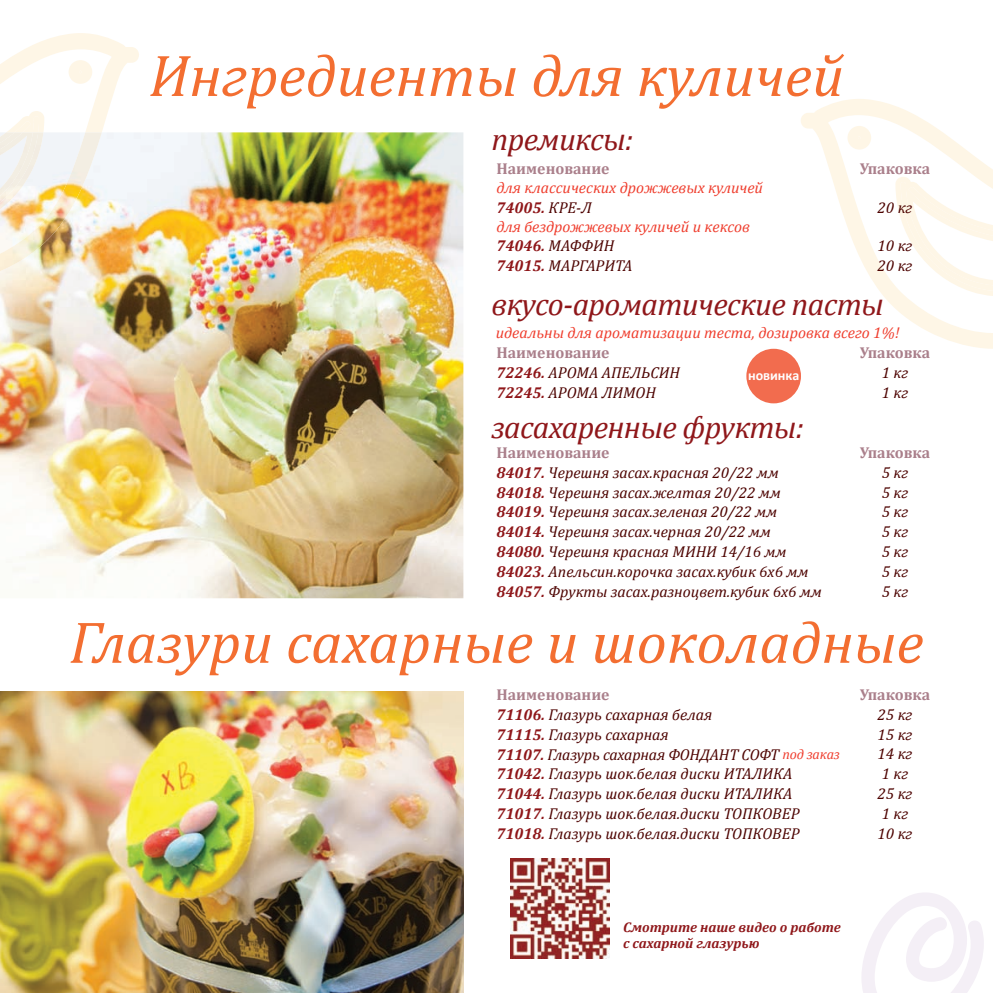
<style>
.page{position:relative;width:993px;height:993px;background:#fff}
.page>*{position:absolute;margin:0;border:0;box-sizing:border-box;transform-origin:0 0}
.t1{font:italic 59.5px "Cambria";color:#f36e31}
.t2{font:italic 31.5px "Cambria";letter-spacing:-.02em;color:#8f171a}
.t3{font:italic 15.75px "Cambria";color:#4d0300}
.t4{font:italic 15.75px/19.4px "Cambria";color:#ef3e2e}
.t5{font:700 15.75px "Cambria";color:#aa7f8b}
.t6{font:italic 700 14px/15.8px "Cambria";color:#8f171a}
.t7{font:700 14px "Calibri";color:#fff}
.s1{font-weight:700;color:#8f171a}
.s2{color:#4d0300}
.s3{font-size:14px;color:#ef3e2e}
</style>
<div class="page">
<svg style="left:801px;top:99px;width:191px;height:249px"></svg>
<svg style="left:847px;top:126px;width:23px;height:23px"></svg>
<svg style="left:895px;top:177px;width:97px;height:119px"></svg>
<img style="left:0;top:691px;width:463px;height:301px">
<img style="left:0;top:132px;width:463px;height:466px">
<img style="left:0;top:132px;width:102px;height:139px">
<svg style="left:0;top:33px;width:139px;height:99px"></svg>
<img style="left:0;top:132px;width:43px;height:77px">
<svg style="left:862px;top:893px;width:121px;height:99px"></svg>
<img style="left:510px;top:858px;width:99px;height:99px">
<div style="left:746px;top:348px;width:54px;height:55px;background:#f26c4e;border-radius:50%"></div>
<h1 class="t1" style="left:149px;top:34px;width:696px">Ингредиенты для куличей</h1>
<h2 class="t2" style="left:491px;top:117px;width:143px">премиксы:</h2>
<p class="t5" style="left:496px;top:157px;width:115px">Наименование</p>
<p class="t5" style="left:859px;top:157px;width:72px">Упаковка</p>
<p class="t4" style="left:496px;top:178px;width:268px">для классических дрожжевых куличей<br><span class="s1">74005.</span> <span class="s2">КРЕ-Л</span></p>
<p class="t3" style="left:877px;top:196px;width:36px">20 кг</p>
<p class="t4" style="left:496px;top:215px;width:255px">для бездрожжевых куличей и кексов<br><span class="s1">74046.</span> <span class="s2">МАФФИН</span></p>
<p class="t3" style="left:877px;top:235px;width:36px">10 кг</p>
<p class="t3" style="left:496px;top:255px;width:137px"><span class="s1">74015.</span> МАРГАРИТА</p>
<p class="t3" style="left:877px;top:255px;width:36px">20 кг</p>
<h2 class="t2" style="left:491px;top:282px;width:394px">вкусо-ароматические пасты</h2>
<p class="t4" style="left:495px;top:322px;width:405px">идеальны для ароматизации теста, дозировка всего 1%!</p>
<p class="t7" style="left:747px;top:366px;width:53px">новинка</p>
<p class="t5" style="left:496px;top:341px;width:115px">Наименование</p>
<p class="t5" style="left:859px;top:341px;width:72px">Упаковка</p>
<p class="t3" style="left:496px;top:361px;width:185px"><span class="s1">72246.</span> АРОМА АПЕЛЬСИН</p>
<p class="t3" style="left:881px;top:361px;width:28px">1 кг</p>
<p class="t3" style="left:496px;top:381px;width:161px"><span class="s1">72245.</span> АРОМА ЛИМОН</p>
<p class="t3" style="left:881px;top:381px;width:28px">1 кг</p>
<h2 class="t2" style="left:491px;top:405px;width:314px">засахаренные фрукты:</h2>
<p class="t5" style="left:496px;top:441px;width:115px">Наименование</p>
<p class="t5" style="left:859px;top:441px;width:72px">Упаковка</p>
<p class="t3" style="left:496px;top:461px;width:284px"><span class="s1">84017.</span> Черешня засах.красная 20/22 мм</p>
<p class="t3" style="left:881px;top:461px;width:28px">5 кг</p>
<p class="t3" style="left:496px;top:481px;width:286px"><span class="s1">84018.</span> Черешня засах.желтая 20/22 мм</p>
<p class="t3" style="left:881px;top:481px;width:28px">5 кг</p>
<p class="t3" style="left:496px;top:501px;width:282px"><span class="s1">84019.</span> Черешня засах.зеленая 20/22 мм</p>
<p class="t3" style="left:881px;top:501px;width:28px">5 кг</p>
<p class="t3" style="left:496px;top:520px;width:276px"><span class="s1">84014.</span> Черешня засах.черная 20/22 мм</p>
<p class="t3" style="left:881px;top:520px;width:28px">5 кг</p>
<p class="t3" style="left:496px;top:540px;width:291px"><span class="s1">84080.</span> Черешня красная МИНИ 14/16 мм</p>
<p class="t3" style="left:881px;top:540px;width:28px">5 кг</p>
<p class="t3" style="left:496px;top:560px;width:313px"><span class="s1">84023.</span> Апельсин.корочка засах.кубик 6х6 мм</p>
<p class="t3" style="left:881px;top:560px;width:28px">5 кг</p>
<p class="t3" style="left:496px;top:580px;width:327px"><span class="s1">84057.</span> Фрукты засах.разноцвет.кубик 6х6 мм</p>
<p class="t3" style="left:881px;top:580px;width:28px">5 кг</p>
<h1 class="t1" style="left:69px;top:600px;width:855px">Глазури сахарные и шоколадные</h1>
<p class="t5" style="left:496px;top:683px;width:115px">Наименование</p>
<p class="t5" style="left:859px;top:683px;width:72px">Упаковка</p>
<p class="t3" style="left:496px;top:703px;width:217px"><span class="s1">71106.</span> Глазурь сахарная белая</p>
<p class="t3" style="left:877px;top:703px;width:36px">25 кг</p>
<p class="t3" style="left:496px;top:723px;width:174px"><span class="s1">71115.</span> Глазурь сахарная</p>
<p class="t3" style="left:877px;top:723px;width:36px">15 кг</p>
<p class="t3" style="left:496px;top:742px;width:345px"><span class="s1">71107.</span> Глазурь сахарная ФОНДАНТ СОФТ <span class="s3">под заказ</span></p>
<p class="t3" style="left:877px;top:742px;width:36px">14 кг</p>
<p class="t3" style="left:496px;top:762px;width:297px"><span class="s1">71042.</span> Глазурь шок.белая диски ИТАЛИКА</p>
<p class="t3" style="left:881px;top:762px;width:28px">1 кг</p>
<p class="t3" style="left:496px;top:782px;width:297px"><span class="s1">71044.</span> Глазурь шок.белая диски ИТАЛИКА</p>
<p class="t3" style="left:877px;top:782px;width:36px">25 кг</p>
<p class="t3" style="left:496px;top:802px;width:304px"><span class="s1">71017.</span> Глазурь шок.белая.диски ТОПКОВЕР</p>
<p class="t3" style="left:881px;top:802px;width:28px">1 кг</p>
<p class="t3" style="left:496px;top:822px;width:304px"><span class="s1">71018.</span> Глазурь шок.белая.диски ТОПКОВЕР</p>
<p class="t3" style="left:877px;top:822px;width:36px">10 кг</p>
<p class="t6" style="left:623px;top:918px;width:219px">Смотрите наше видео о работе с сахарной глазурью</p>
</div>
